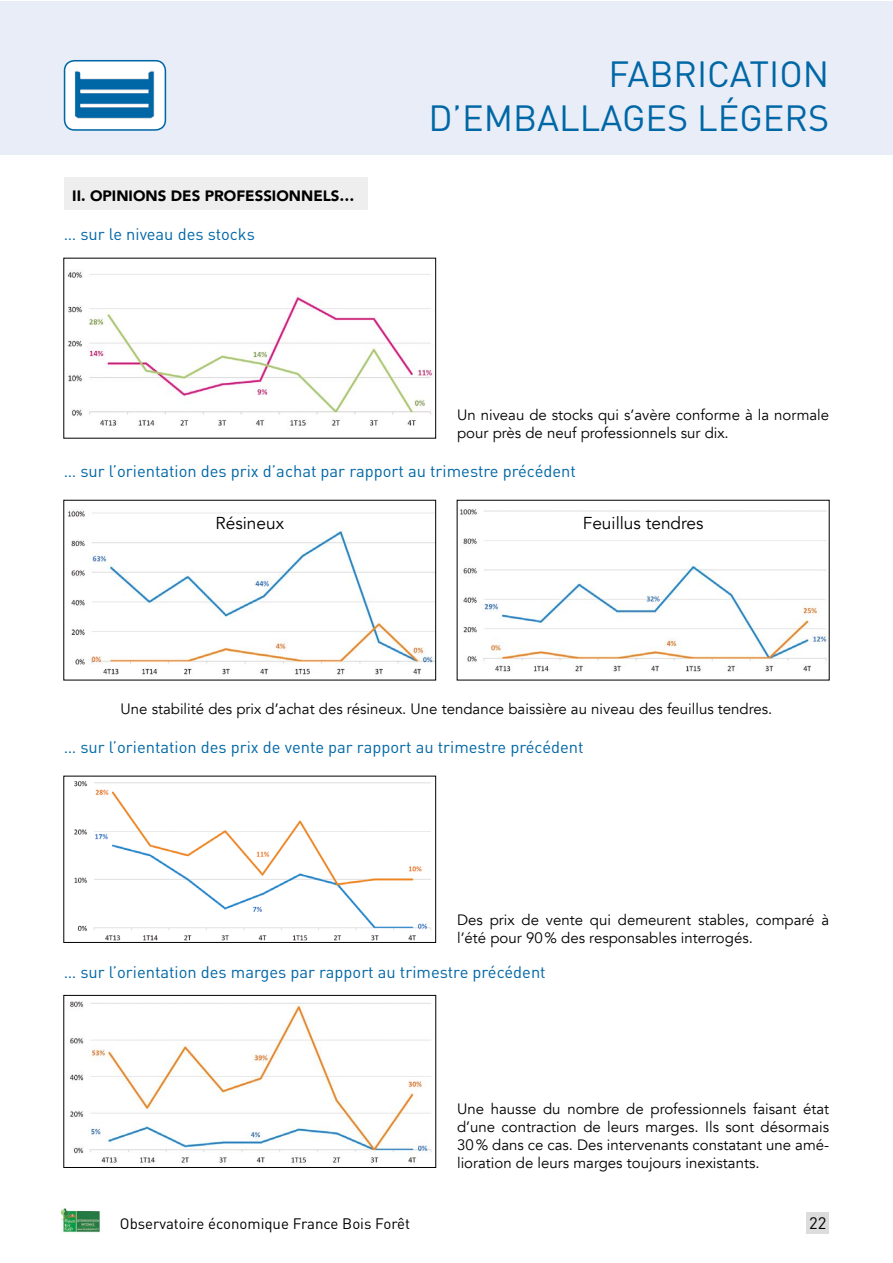
<style>
.page{position:relative;width:893px;height:1263px;background:#fff}
.page>*{position:absolute;margin:0;border:0;box-sizing:border-box;transform-origin:0 0}
.t1{font:36px/43.2px "DIN Pro";color:#0067a6;text-align:right}
.t2{font:17.25px "Avenir";color:#000}
.t3{font:16.5px "DIN Pro";color:#0067a6}
.t4{font:16.5px "DIN Pro";color:#000}
.t5{font:15px/18px "Avenir";color:#000}
.t6{font:15px "DIN Pro";color:#000}
.t7{font:900 15px "Avenir";color:#000}
</style>
<div class="page">
<div style="left:806px;top:1213px;width:23px;height:21px;background:#dcdcdc"></div>
<div style="left:0;top:1px;width:892px;height:154px;background:#e8edf7"></div>
<img style="left:61px;top:1208px;width:40px;height:25px">
<div style="left:64px;top:178px;width:303px;height:32px;background:#eee"></div>
<img style="left:67px;top:272px;width:366px;height:154px">
<img style="left:68px;top:509px;width:366px;height:166px">
<img style="left:460px;top:509px;width:367px;height:163px">
<img style="left:74px;top:781px;width:358px;height:160px">
<div style="left:64px;top:776px;width:372px;height:167px;border:1px solid #000"></div>
<img style="left:70px;top:1001px;width:362px;height:162px">
<div style="left:64px;top:995px;width:372px;height:173px;border:1px solid #000"></div>
<div style="left:65px;top:61px;width:100px;height:69px;background:#fff;border-radius:10px"></div>
<img style="left:74px;top:70px;width:81px;height:49px">
<div style="left:64px;top:60px;width:102px;height:71px;border:2px solid #0067a6;border-radius:10px"></div>
<p class="t7" style="left:72px;top:186px;width:284px">II. OPINIONS DES PROFESSIONNELS…</p>
<p class="t3" style="left:64px;top:223px;width:193px">… sur le niveau des stocks</p>
<h1 class="t1" style="left:428px;top:51px;width:402px">FABRICATION<br>D’EMBALLAGES LÉGERS</h1>
<p class="t5" style="left:457px;top:407px;width:374px">Un niveau de stocks qui s’avère conforme à la normale pour près de neuf professionnels sur dix.</p>
<p class="t3" style="left:64px;top:460px;width:514px">… sur l’orientation des prix d’achat par rapport au trimestre précédent</p>
<p class="t2" style="left:216px;top:511px;width:70px">Résineux</p>
<p class="t2" style="left:583px;top:511px;width:122px">Feuillus tendres</p>
<p class="t5" style="left:121px;top:701px;width:653px">Une stabilité des prix d’achat des résineux. Une tendance baissière au niveau des feuillus tendres.</p>
<p class="t3" style="left:64px;top:735px;width:521px">… sur l’orientation des prix de vente par rapport au trimestre précédent</p>
<p class="t5" style="left:457px;top:911px;width:374px">Des prix de vente qui demeurent stables, comparé à l’été pour 90% des responsables interrogés.</p>
<p class="t3" style="left:64px;top:960px;width:483px">… sur l’orientation des marges par rapport au trimestre précédent</p>
<p class="t5" style="left:457px;top:1100px;width:374px;text-align:justify">Une hausse du nombre de professionnels faisant état d’une contraction de leurs marges. Ils sont désormais 30% dans ce cas. Des intervenants constatant une amé&shy;lioration de leurs marges toujours inexistants.</p>
<p class="t6" style="left:120px;top:1213px;width:292px">Observatoire économique France Bois Forêt</p>
<p class="t4" style="left:809px;top:1212px;width:19px">22</p>
</div>
